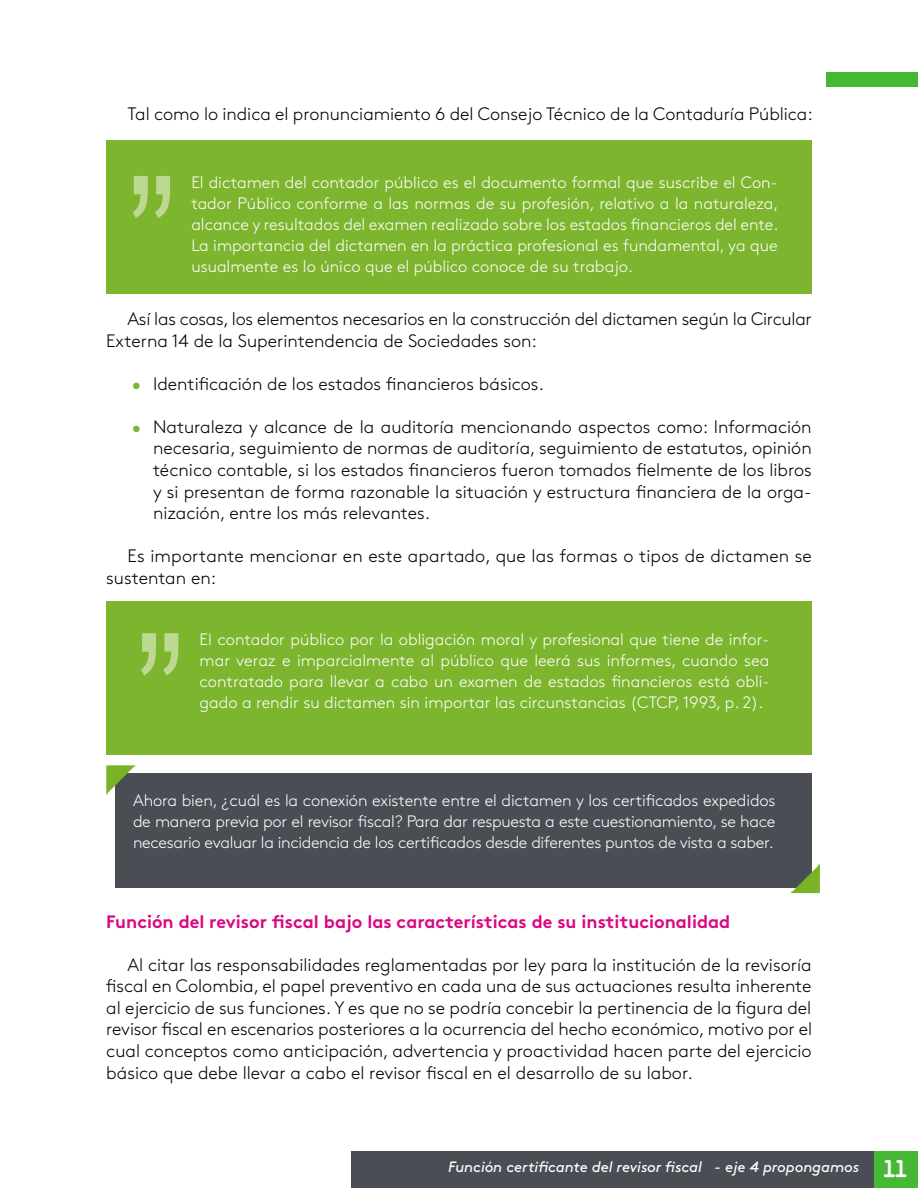
<style>
.page{position:relative;width:918px;height:1188px;background:#fff}
.page>*{position:absolute;margin:0;border:0;box-sizing:border-box;transform-origin:0 0}
.t1{font:180px "Arial Narrow";color:#bdd991}
.t2{font:300 18px/21.6px "Brown Std";color:#000}
.t3{font:18px "Brown Std Bold Alt";color:#da0881}
.t4{font:300 16.5px/21px "Brown Std";color:#fff;text-align:justify}
.t5{font:italic 15px "Brown Std";letter-spacing:-.005em;color:#fff}
.s1{color:#7eb62d}
.s2{font-family:"Areandina Voz";font-style:normal;font-size:24px}
</style>
<div class="page">
<div style="left:826px;top:72px;width:92px;height:15px;background:#45b933"></div>
<div style="left:873px;top:1151px;width:45px;height:37px;background:#45b933"></div>
<div style="left:351px;top:1151px;width:522px;height:37px;background:#4a4d54"></div>
<div style="left:106px;top:140px;width:706px;height:154px;background:#7db52e"></div>
<div style="left:106px;top:601px;width:706px;height:153px;background:#7db52e"></div>
<div style="left:115px;top:773px;width:697px;height:115px;background:#4a4d54"></div>
<svg style="left:791px;top:864px;width:29px;height:30px"></svg>
<svg style="left:106px;top:765px;width:30px;height:30px"></svg>
<p class="t2" style="left:128px;top:103px;width:687px">Tal como lo indica el pronunciamiento 6 del Consejo Técnico de la Contaduría Pública:</p>
<h1 class="t1" style="left:128px;top:109px;width:51px">”</h1>
<p class="t4" style="left:191px;top:172px;width:589px;text-align:left">El dictamen del contador público es el documento formal que suscribe el Con&shy;tador Público conforme a las normas de su profesión, relativo a la naturaleza, alcance y resultados del examen realizado sobre los estados financieros del ente.<br>La importancia del dictamen en la práctica profesional es fundamental, ya que usualmente es lo único que el público conoce de su trabajo.</p>
<p class="t2" style="left:106px;top:309px;width:707px;text-indent:21px">Así las cosas, los elementos necesarios en la construcción del dictamen según la Circular<br>Externa 14 de la Superintendencia de Sociedades son:</p>
<p class="t2" style="left:132px;top:373px;width:410px"><span class="s1">•</span> Identificación de los estados financieros básicos.</p>
<p class="t2" style="left:153px;top:416px;width:660px;text-align:justify;text-indent:-21px"><span class="s1">•</span> Naturaleza y alcance de la auditoría mencionando aspectos como: Información necesaria, seguimiento de normas de auditoría, seguimiento de estatutos, opinión técnico contable, si los estados financieros fueron tomados fielmente de los libros y si presentan de forma razonable la situación y estructura financiera de la orga&shy;nización, entre los más relevantes.</p>
<p class="t2" style="left:106px;top:545px;width:707px;text-indent:21px">Es importante mencionar en este apartado, que las formas o tipos de dictamen se sustentan en:</p>
<h1 class="t1" style="left:136px;top:567px;width:51px">”</h1>
<p class="t4" style="left:200px;top:629px;width:571px">El contador público por la obligación moral y profesional que tiene de infor&shy;mar veraz e imparcialmente al público que leerá sus informes, cuando sea contratado para llevar a cabo un examen de estados financieros está obli&shy;gado a rendir su dictamen sin importar las circunstancias (CTCP, 1993, p. 2).</p>
<p class="t4" style="left:133px;top:790px;width:644px">Ahora bien, ¿cuál es la conexión existente entre el dictamen y los certificados expedidos de manera previa por el revisor fiscal? Para dar respuesta a este cuestionamiento, se hace necesario evaluar la incidencia de los certificados desde diferentes puntos de vista a saber.</p>
<p class="t3" style="left:106px;top:910px;width:625px">Función del revisor fiscal bajo las características de su institucionalidad</p>
<p class="t2" style="left:106px;top:954px;width:707px;text-align:justify;text-indent:21px">Al citar las responsabilidades reglamentadas por ley para la institución de la revisoría fiscal en Colombia, el papel preventivo en cada una de sus actuaciones resulta inherente al ejercicio de sus funciones. Y es que no se podría concebir la pertinencia de la figura del revisor fiscal en escenarios posteriores a la ocurrencia del hecho económico, motivo por el cual conceptos como anticipación, advertencia y proactividad hacen parte del ejercicio básico que debe llevar a cabo el revisor fiscal en el desarrollo de su labor.</p>
<p class="t5" style="left:448px;top:1158px;width:460px">Función certificante del revisor fiscal - eje 4 propongamos <span class="s2">11</span></p>
</div>
